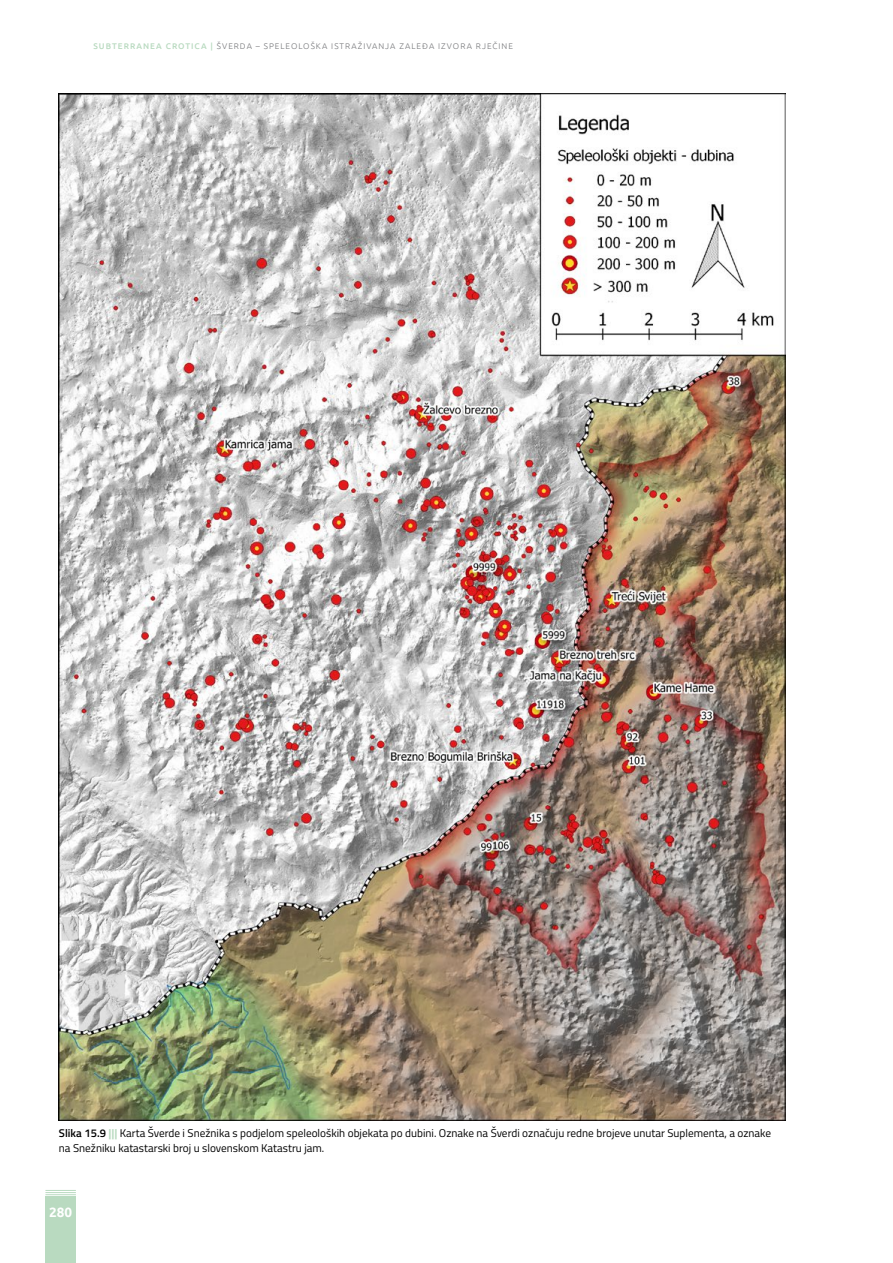
<style>
.page{position:relative;width:893px;height:1263px;background:#fff}
.page>*{position:absolute;margin:0;border:0;box-sizing:border-box;transform-origin:0 0}
.t1{font:700 13.5px "Ubuntu";color:#fff}
.t2{font:11.25px/15px "Titillium";color:#000}
.t3{font:300 8.25px "Ubuntu";letter-spacing:.12em;color:#77787b}
.s1{font-weight:500;color:#b9dac0}
.s2{font-weight:600}
.s3{font-weight:700;color:#b9dac0}
</style>
<div class="page">
<div style="left:45px;top:1196px;width:31px;height:67px;background:#b9dac0"></div>
<hr style="left:45px;top:1194px;width:31px;height:1px;background:#b9dac0">
<hr style="left:45px;top:1192px;width:31px;height:1px;background:#b9dac0">
<hr style="left:45px;top:1190px;width:31px;height:1px;background:#b9dac0">
<img style="left:59px;top:94px;width:726px;height:1026px">
<p class="t3" style="left:94px;top:41px;width:421px"><span class="s1">SUBTERRANEA CROTICA |</span> ŠVERDA – SPELEOLOŠKA ISTRAŽIVANJA ZALEĐA IZVORA RJEČINE</p>
<p class="t2" style="left:59px;top:1125px;width:714px"><span class="s2">Slika 15.9</span> <span class="s3">|||</span> Karta Šverde i Snežnika s podjelom speleoloških objekata po dubini. Oznake na Šverdi označuju redne brojeve unutar Suplementa, a oznake na Snežniku katastarski broj u slovenskom Katastru jam.</p>
<p class="t1" style="left:49px;top:1204px;width:25px">280</p>
</div>
